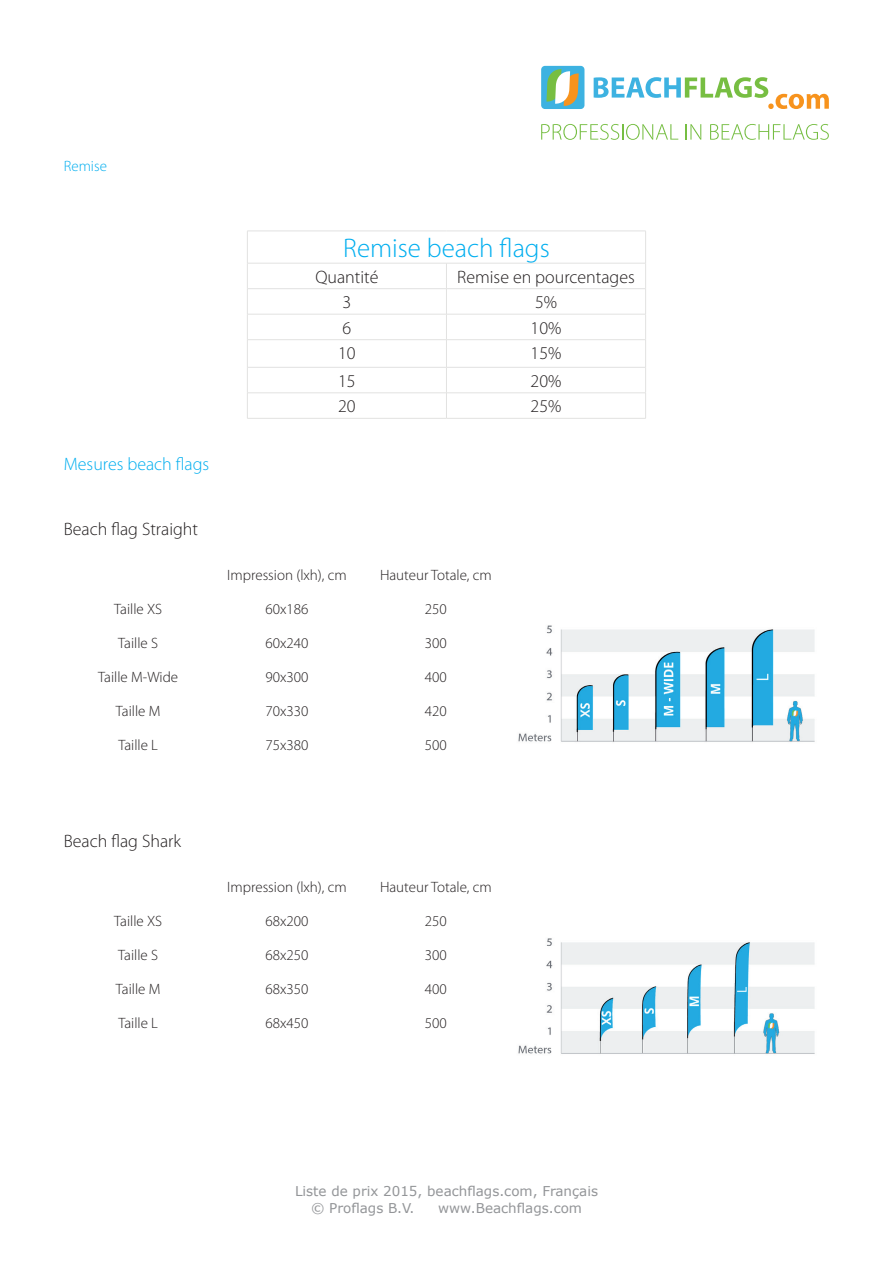
<style>
.page{position:relative;width:893px;height:1263px;background:#fff}
.page>*{position:absolute;margin:0;border:0;box-sizing:border-box;transform-origin:0 0}
.t1{font:300 27px "Myriad Pro";color:#00aeef}
.t2{font:300 18px "Myriad Pro";color:#231f20}
.t3{font:300 18px "Myriad Pro";color:#00aeef}
.t4{font:300 15px "Myriad Pro";color:#231f20}
.t5{font:300 15px "Myriad Pro";color:#00aeef}
.t6{font:13.5px/16.2px "Verdana";color:#939598}
</style>
<div class="page">
<div style="left:541px;top:66px;width:43px;height:43px;background:#3db2e1;border-radius:4px"></div>
<svg style="left:546px;top:69px;width:33px;height:37px"></svg>
<svg style="left:594px;top:77px;width:235px;height:32px"></svg>
<svg style="left:541px;top:124px;width:137px;height:16px"></svg>
<svg style="left:686px;top:124px;width:15px;height:16px"></svg>
<svg style="left:710px;top:124px;width:119px;height:16px"></svg>
<hr style="left:247px;top:231px;width:199px;height:1px;background:#e2e2e1">
<hr style="left:247px;top:231px;width:1px;height:32px;background:#e2e2e1">
<hr style="left:446px;top:231px;width:200px;height:1px;background:#e2e2e1">
<hr style="left:645px;top:231px;width:1px;height:32px;background:#e2e2e1">
<hr style="left:247px;top:263px;width:199px;height:1px;background:#e2e2e1">
<hr style="left:446px;top:263px;width:200px;height:1px;background:#e2e2e1">
<hr style="left:247px;top:288px;width:199px;height:1px;background:#e2e2e1">
<hr style="left:446px;top:288px;width:200px;height:1px;background:#e2e2e1">
<hr style="left:247px;top:314px;width:199px;height:1px;background:#e2e2e1">
<hr style="left:446px;top:314px;width:200px;height:1px;background:#e2e2e1">
<hr style="left:247px;top:339px;width:199px;height:1px;background:#e2e2e1">
<hr style="left:446px;top:339px;width:200px;height:1px;background:#e2e2e1">
<hr style="left:247px;top:367px;width:199px;height:1px;background:#e2e2e1">
<hr style="left:446px;top:367px;width:200px;height:1px;background:#e2e2e1">
<hr style="left:247px;top:393px;width:199px;height:1px;background:#e2e2e1">
<svg style="left:247px;top:264px;width:1px;height:154px"></svg>
<hr style="left:446px;top:393px;width:200px;height:1px;background:#e2e2e1">
<svg style="left:446px;top:264px;width:1px;height:154px"></svg>
<svg style="left:645px;top:264px;width:1px;height:154px"></svg>
<hr style="left:247px;top:418px;width:199px;height:1px;background:#e2e2e1">
<hr style="left:446px;top:418px;width:200px;height:1px;background:#e2e2e1">
<img style="left:518px;top:625px;width:297px;height:117px">
<img style="left:518px;top:938px;width:297px;height:116px">
<p class="t5" style="left:64px;top:157px;width:45px">Remise</p>
<p class="t3" style="left:64px;top:454px;width:147px">Mesures beach flags</p>
<p class="t2" style="left:64px;top:519px;width:136px">Beach flag Straight</p>
<h1 class="t1" style="left:343px;top:233px;width:208px">Remise beach flags</h1>
<p class="t2" style="left:315px;top:267px;width:64px">Quantité</p>
<p class="t2" style="left:457px;top:267px;width:179px">Remise en pourcentages</p>
<p class="t2" style="left:343px;top:292px;width:10px">3</p>
<p class="t2" style="left:535px;top:292px;width:24px">5%</p>
<p class="t2" style="left:343px;top:318px;width:10px">6</p>
<p class="t2" style="left:531px;top:318px;width:32px">10%</p>
<p class="t2" style="left:338px;top:343px;width:19px">10</p>
<p class="t2" style="left:531px;top:343px;width:32px">15%</p>
<p class="t2" style="left:338px;top:371px;width:19px">15</p>
<p class="t2" style="left:531px;top:371px;width:32px">20%</p>
<p class="t2" style="left:338px;top:396px;width:19px">20</p>
<p class="t2" style="left:531px;top:396px;width:32px">25%</p>
<p class="t4" style="left:227px;top:566px;width:121px">Impression (lxh), cm</p>
<p class="t4" style="left:380px;top:566px;width:113px">Hauteur Totale, cm</p>
<p class="t4" style="left:114px;top:600px;width:50px">Taille XS</p>
<p class="t4" style="left:265px;top:600px;width:45px">60x186</p>
<p class="t4" style="left:425px;top:600px;width:23px">250</p>
<p class="t4" style="left:118px;top:635px;width:41px">Taille S</p>
<p class="t4" style="left:265px;top:635px;width:45px">60x240</p>
<p class="t4" style="left:425px;top:635px;width:23px">300</p>
<p class="t4" style="left:98px;top:669px;width:81px">Taille M-Wide</p>
<p class="t4" style="left:265px;top:669px;width:45px">90x300</p>
<p class="t4" style="left:425px;top:669px;width:23px">400</p>
<p class="t4" style="left:116px;top:703px;width:46px">Taille M</p>
<p class="t4" style="left:265px;top:703px;width:45px">70x330</p>
<p class="t4" style="left:425px;top:703px;width:23px">420</p>
<p class="t4" style="left:118px;top:737px;width:41px">Taille L</p>
<p class="t4" style="left:265px;top:737px;width:45px">75x380</p>
<p class="t4" style="left:425px;top:737px;width:23px">500</p>
<p class="t2" style="left:64px;top:831px;width:119px">Beach flag Shark</p>
<p class="t4" style="left:227px;top:879px;width:121px">Impression (lxh), cm</p>
<p class="t4" style="left:380px;top:879px;width:113px">Hauteur Totale, cm</p>
<p class="t4" style="left:114px;top:913px;width:50px">Taille XS</p>
<p class="t4" style="left:265px;top:913px;width:45px">68x200</p>
<p class="t4" style="left:425px;top:913px;width:23px">250</p>
<p class="t4" style="left:118px;top:947px;width:41px">Taille S</p>
<p class="t4" style="left:265px;top:947px;width:45px">68x250</p>
<p class="t4" style="left:425px;top:947px;width:23px">300</p>
<p class="t4" style="left:116px;top:981px;width:46px">Taille M</p>
<p class="t4" style="left:265px;top:981px;width:45px">68x350</p>
<p class="t4" style="left:425px;top:981px;width:23px">400</p>
<p class="t4" style="left:118px;top:1015px;width:41px">Taille L</p>
<p class="t4" style="left:265px;top:1015px;width:45px">68x450</p>
<p class="t4" style="left:425px;top:1015px;width:23px">500</p>
<p class="t6" style="left:311px;top:1183px;width:288px;text-indent:-16px">Liste de prix 2015, beachflags.com, Français © Proflags B.V.</p>
<p class="t6" style="left:438px;top:1199px;width:145px">www.Beachflags.com</p>
</div>
